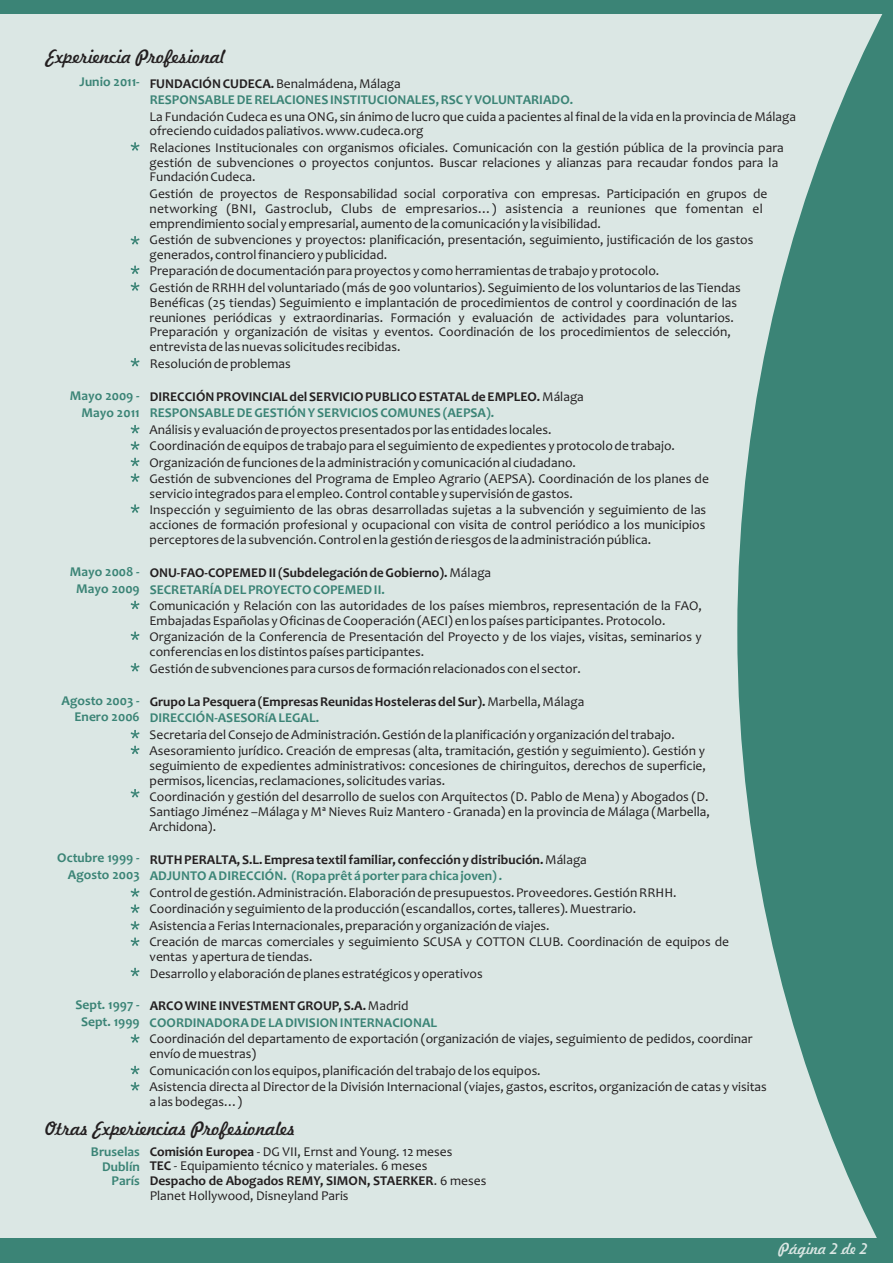
<style>
.page{position:relative;width:893px;height:1263px;background:#dbe7e4}
.page>*{position:absolute;margin:0;border:0;box-sizing:border-box;transform-origin:0 0}
.t1{font:18px "Freehand 521 BT Regular C";color:#231f20}
.t2{font:15px "Freehand 521 BT Regular C";color:#dbe7e4}
.t3{font:13.5px/14.9px "Candara";color:#231f20}
.t4{font:700 13.5px/16.5px "Candara";color:#3b8476;text-align:right}
.t5{font:700 13.5px "Candara";color:#231f20}
.s1{font-weight:700;color:#3b8476}
.s2{font-weight:700}
.s3{font-weight:400}
</style>
<div class="page">
<div style="left:0;top:1238px;width:893px;height:25px;background:#3b8476"></div>
<div style="left:0;top:0;width:893px;height:14px;background:#3b8476"></div>
<svg style="left:131px;top:142px;width:8px;height:9px"></svg>
<svg style="left:131px;top:236px;width:8px;height:8px"></svg>
<svg style="left:131px;top:282px;width:8px;height:9px"></svg>
<svg style="left:131px;top:266px;width:8px;height:8px"></svg>
<svg style="left:131px;top:425px;width:8px;height:8px"></svg>
<svg style="left:131px;top:441px;width:8px;height:9px"></svg>
<svg style="left:131px;top:473px;width:8px;height:9px"></svg>
<svg style="left:131px;top:458px;width:8px;height:8px"></svg>
<svg style="left:131px;top:504px;width:8px;height:9px"></svg>
<svg style="left:131px;top:601px;width:8px;height:8px"></svg>
<svg style="left:131px;top:631px;width:8px;height:9px"></svg>
<svg style="left:131px;top:663px;width:8px;height:8px"></svg>
<svg style="left:131px;top:730px;width:8px;height:8px"></svg>
<svg style="left:131px;top:746px;width:8px;height:8px"></svg>
<svg style="left:131px;top:789px;width:8px;height:8px"></svg>
<svg style="left:131px;top:888px;width:8px;height:9px"></svg>
<svg style="left:131px;top:921px;width:8px;height:8px"></svg>
<svg style="left:131px;top:937px;width:8px;height:9px"></svg>
<svg style="left:131px;top:904px;width:8px;height:9px"></svg>
<svg style="left:131px;top:1034px;width:8px;height:9px"></svg>
<svg style="left:131px;top:1066px;width:8px;height:8px"></svg>
<svg style="left:131px;top:1082px;width:8px;height:8px"></svg>
<svg style="left:737px;top:14px;width:156px;height:1224px;fill:#3b8476"></svg>
<svg style="left:131px;top:968px;width:8px;height:8px"></svg>
<svg style="left:131px;top:358px;width:8px;height:8px"></svg>
<h1 class="t1" style="left:46px;top:49px;width:180px">Experiencia Profesional</h1>
<p class="t3" style="left:80px;top:77px;width:323px"><span class="s1">Junio 2011-</span> <span class="s2">FUNDACIÓN CUDECA.</span> Benalmádena, Málaga</p>
<p class="t4" style="left:150px;top:93px;width:425px">RESPONSABLE DE RELACIONES INSTITUCIONALES, RSC Y VOLUNTARIADO.</p>
<p class="t4" style="left:70px;top:389px;width:71px">Mayo 2009 -<br>Mayo 2011</p>
<p class="t4" style="left:70px;top:565px;width:71px;text-align:center">Mayo 2008 -<br>Mayo 2009</p>
<p class="t4" style="left:62px;top:693px;width:80px">Agosto 2003 -<br>Enero 2006</p>
<p class="t4" style="left:57px;top:851px;width:84px">Octubre 1999 -<br>Agosto 2003</p>
<p class="t4" style="left:76px;top:998px;width:66px;text-align:center">Sept. 1997 -<br>Sept. 1999</p>
<p class="t3" style="left:150px;top:110px;width:648px">La Fundación Cudeca es una ONG, sin ánimo de lucro que cuida a pacientes al final de la vida en la provincia de Málaga ofreciendo cuidados paliativos. www.cudeca.org</p>
<p class="t3" style="left:150px;top:141px;width:636px">Relaciones Institucionales con organismos oficiales. Comunicación con la gestión pública de la provincia para gestión de subvenciones o proyectos conjuntos. Buscar relaciones y alianzas para recaudar fondos para la<br>Fundación Cudeca.</p>
<p class="t3" style="left:150px;top:187px;width:619px">Gestión de proyectos de Responsabilidad social corporativa con empresas. Participación en grupos de networking (BNI, Gastroclub, Clubs de empresarios…) asistencia a reuniones que fomentan el emprendimiento social y empresarial, aumento de la comunicación y la visibilidad.</p>
<p class="t3" style="left:150px;top:234px;width:605px">Gestión de subvenciones y proyectos: planificación, presentación, seguimiento, justificación de los gastos generados, control financiero y publicidad.</p>
<p class="t3" style="left:150px;top:264px;width:593px;line-height:16.5px">Preparación de documentación para proyectos y como herramientas de trabajo y protocolo.<br>Gestión de RRHH del voluntariado (más de 900 voluntarios). Seguimiento de los voluntarios de las Tiendas</p>
<p class="t3" style="left:150px;top:296px;width:589px">Benéficas (25 tiendas) Seguimiento e implantación de procedimientos de control y coordinación de las reuniones periódicas y extraordinarias. Formación y evaluación de actividades para voluntarios.<br>Preparación y organización de visitas y eventos. Coordinación de los procedimientos de selección, entrevista de las nuevas solicitudes recibidas.</p>
<p class="t3" style="left:150px;top:357px;width:143px">Resolución de problemas</p>
<p class="t5" style="left:150px;top:391px;width:436px">DIRECCIÓN PROVINCIAL del SERVICIO PUBLICO ESTATAL de EMPLEO. <span class="s3">Málaga</span></p>
<p class="t4" style="left:150px;top:406px;width:346px">RESPONSABLE DE GESTIÓN Y SERVICIOS COMUNES (AEPSA).</p>
<p class="t3" style="left:150px;top:422px;width:561px;line-height:16.5px">Análisis y evaluación de proyectos presentados por las entidades locales.<br>Coordinación de equipos de trabajo para el seguimiento de expedientes y protocolo de trabajo.<br>Organización de funciones de la administración y comunicación al ciudadano.<br>Gestión de subvenciones del Programa de Empleo Agrario (AEPSA). Coordinación de los planes de</p>
<p class="t3" style="left:150px;top:487px;width:558px;line-height:16.5px">servicio integrados para el empleo. Control contable y supervisión de gastos.<br>Inspección y seguimiento de las obras desarrolladas sujetas a la subvención y seguimiento de las</p>
<p class="t3" style="left:150px;top:519px;width:557px">acciones de formación profesional y ocupacional con visita de control periódico a los municipios perceptores de la subvención. Control en la gestión de riesgos de la administración pública.</p>
<p class="t5" style="left:150px;top:567px;width:343px">ONU-FAO-COPEMED II (Subdelegación de Gobierno). <span class="s3">Málaga</span></p>
<p class="t4" style="left:150px;top:582px;width:237px">SECRETARÍA DEL PROYECTO COPEMED II.</p>
<p class="t3" style="left:150px;top:599px;width:554px">Comunicación y Relación con las autoridades de los países miembros, representación de la FAO,<br>Embajadas Españolas y Oficinas de Cooperación (AECI) en los países participantes. Protocolo.</p>
<p class="t3" style="left:150px;top:631px;width:554px">Organización de la Conferencia de Presentación del Proyecto y de los viajes, visitas, seminarios y conferencias en los distintos países participantes.</p>
<p class="t3" style="left:150px;top:662px;width:433px">Gestión de subvenciones para cursos de formación relacionados con el sector.</p>
<p class="t5" style="left:150px;top:696px;width:436px">Grupo La Pesquera (Empresas Reunidas Hosteleras del Sur). <span class="s3">Marbella, Málaga</span></p>
<p class="t4" style="left:150px;top:711px;width:171px">DIRECCIÓN-ASESORíA LEGAL.</p>
<p class="t3" style="left:150px;top:727px;width:557px;line-height:16.5px">Secretaria del Consejo de Administración. Gestión de la planificación y organización del trabajo.<br>Asesoramiento jurídico. Creación de empresas (alta, tramitación, gestión y seguimiento). Gestión y</p>
<p class="t3" style="left:150px;top:759px;width:558px">seguimiento de expedientes administrativos: concesiones de chiringuitos, derechos de superficie, permisos, licencias, reclamaciones, solicitudes varias.</p>
<p class="t3" style="left:150px;top:791px;width:562px;text-align:justify">Coordinación y gestión del desarrollo de suelos con Arquitectos (D. Pablo de Mena) y Abogados (D.<br>Santiago Jiménez –Málaga y Mª Nieves Ruiz Mantero - Granada) en la provincia de Málaga (Marbella, Archidona).</p>
<p class="t5" style="left:150px;top:854px;width:439px">RUTH PERALTA, S.L. Empresa textil familiar, confección y distribución. <span class="s3">Málaga</span></p>
<p class="t4" style="left:150px;top:869px;width:354px">ADJUNTO A DIRECCIÓN. (Ropa prêt á porter para chica joven) .</p>
<p class="t3" style="left:150px;top:885px;width:581px;line-height:16.5px">Control de gestión. Administración. Elaboración de presupuestos. Proveedores. Gestión RRHH.<br>Coordinación y seguimiento de la producción (escandallos, cortes, talleres). Muestrario.<br>Asistencia a Ferias Internacionales, preparación y organización de viajes.<br>Creación de marcas comerciales y seguimiento SCUSA y COTTON CLUB. Coordinación de equipos de</p>
<p class="t3" style="left:150px;top:950px;width:164px">ventas y apertura de tiendas.</p>
<p class="t3" style="left:150px;top:967px;width:335px">Desarrollo y elaboración de planes estratégicos y operativos</p>
<p class="t5" style="left:150px;top:1001px;width:260px">ARCO WINE INVESTMENT GROUP, S.A. <span class="s3">Madrid</span></p>
<p class="t4" style="left:150px;top:1016px;width:289px">COORDINADORA DE LA DIVISION INTERNACIONAL</p>
<p class="t3" style="left:150px;top:1033px;width:604px">Coordinación del departamento de exportación (organización de viajes, seguimiento de pedidos, coordinar envío de muestras)</p>
<p class="t3" style="left:150px;top:1063px;width:619px;line-height:16.5px">Comunicación con los equipos, planificación del trabajo de los equipos.<br>Asistencia directa al Director de la División Internacional (viajes, gastos, escritos, organización de catas y visitas</p>
<p class="t3" style="left:150px;top:1095px;width:94px">a las bodegas…)</p>
<h1 class="t1" style="left:45px;top:1122px;width:252px">Otras Experiencias Profesionales</h1>
<p class="t4" style="left:91px;top:1145px;width:50px;line-height:14.9px">Bruselas<br>Dublín<br>París</p>
<p class="t3" style="left:150px;top:1145px;width:338px"><span class="s2">Comisión Europea</span> - DG VII, Ernst and Young. 12 meses<br><span class="s2">TEC</span> - Equipamiento técnico y materiales. 6 meses <span class="s2">Despacho de Abogados REMY, SIMON, STAERKER</span>. 6 meses Planet Hollywood, Disneyland Paris</p>
<p class="t2" style="left:779px;top:1243px;width:90px">Página 2 de 2</p>
</div>
